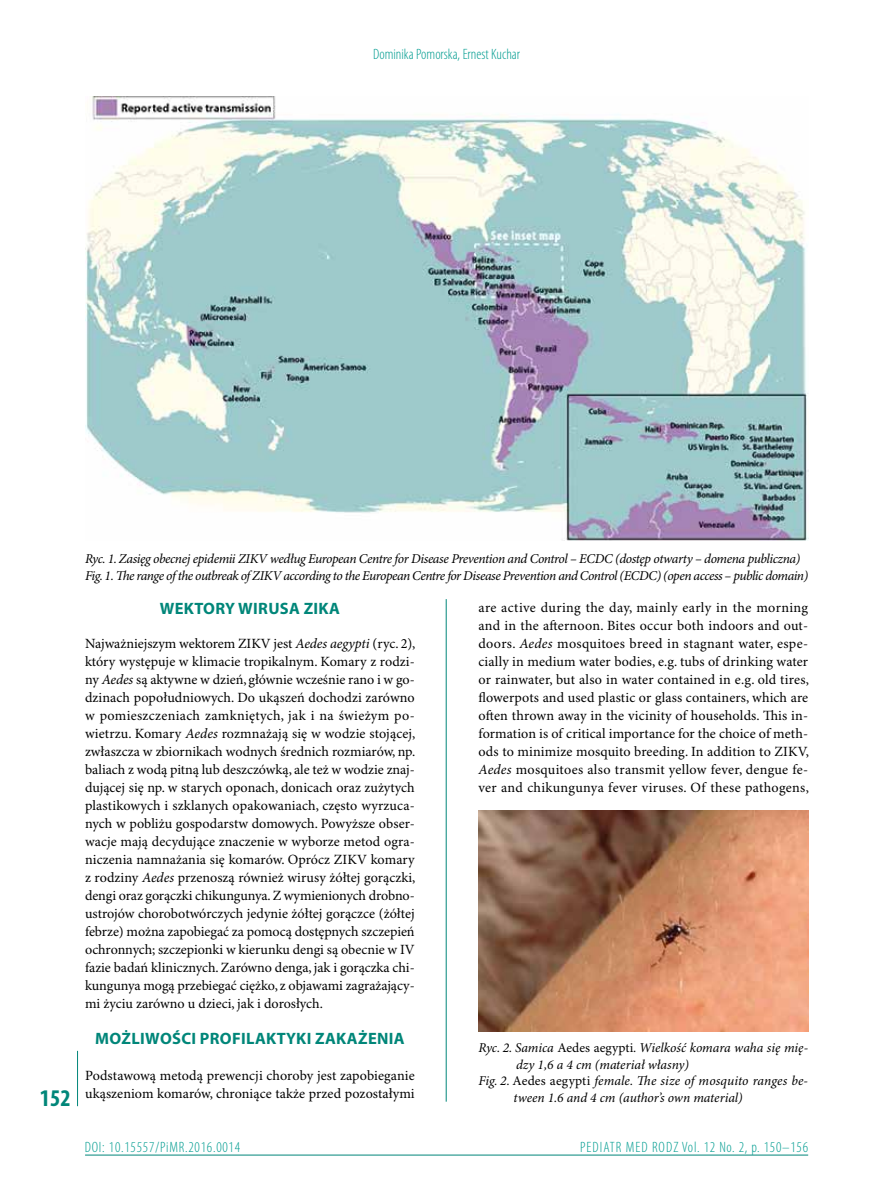
<style>
.page{position:relative;width:872px;height:1191px;background:#fff}
.page>*{position:absolute;margin:0;border:0;box-sizing:border-box;transform-origin:0 0}
.t1{font:700 condensed 24px "Myriad Pro";color:#008679}
.t2{font:700 16.5px "Myriad Pro";letter-spacing:.02em;color:#008679}
.t3{font:300 condensed 15px "Myriad Pro";letter-spacing:.05em;color:#009c90}
.t4{font:300 condensed 15px "Myriad Pro";color:#009c90}
.t5{font:14.1px/18px "Minion Pro";letter-spacing:.005em;color:#000;text-align:justify}
.t6{font:italic 13.5px/16.5px "Minion Pro";letter-spacing:-.03em;color:#000}
.t7{font:italic 13.5px "Minion Pro";letter-spacing:-.005em;color:#000}
.t8{font:italic 13.5px "Minion Pro";letter-spacing:.005em;color:#000}
.t9{font:italic 13.5px "Minion Pro";color:#000}
.s1{font-style:italic}
.s2{font-style:normal}
</style>
<div class="page">
<hr style="left:77px;top:1050px;width:1px;height:56px;background:#008679">
<hr style="left:85px;top:1154px;width:723px;height:1px;background:#008679">
<img style="left:85px;top:97px;width:723px;height:443px">
<img style="left:478px;top:810px;width:330px;height:221px">
<hr style="left:446px;top:599px;width:1px;height:502px;background:#008679">
<p class="t4" style="left:373px;top:46px;width:149px">Dominika Pomorska, Ernest Kuchar</p>
<h1 class="t1" style="left:40px;top:1083px;width:32px">152</h1>
<p class="t6" style="left:85px;top:551px;width:724px">Ryc. 1. Zasięg obecnej epidemii ZIKV według European Centre for Disease Prevention and Control – ECDC (dostęp otwarty – domena publiczna)<br>Fig. 1. The range of the outbreak of ZIKV according to the European Centre for Disease Prevention and Control (ECDC) (open access – public domain)</p>
<p class="t2" style="left:160px;top:597px;width:182px">WEKTORY WIRUSA ZIKA</p>
<p class="t5" style="left:85px;top:635px;width:332px">Najważniejszym wektorem ZIKV jest <span class="s1">Aedes aegypti</span> (ryc. 2), który występuje w klimacie tropikalnym. Komary z rodzi&shy;ny <span class="s1">Aedes</span> są aktywne w dzień, głównie wcześnie rano i w go&shy;dzinach popołudniowych. Do ukąszeń dochodzi zarówno w pomieszczeniach zamkniętych, jak i na świeżym po&shy;wietrzu. Komary <span class="s1">Aedes</span> rozmnażają się w wodzie stojącej, zwłaszcza w zbiornikach wodnych średnich rozmiarów, np. baliach z wodą pitną lub deszczówką, ale też w wodzie znaj&shy;dującej się np. w starych oponach, donicach oraz zużytych plastikowych i szklanych opakowaniach, często wyrzuca&shy;nych w pobliżu gospodarstw domowych. Powyższe obser&shy;wacje mają decydujące znaczenie w wyborze metod ogra&shy;niczenia namnażania się komarów. Oprócz ZIKV komary z rodziny <span class="s1">Aedes</span> przenoszą również wirusy żółtej gorączki, dengi oraz gorączki chikungunya. Z wymienionych drobno&shy;ustrojów chorobotwórczych jedynie żółtej gorączce (żółtej febrze) można zapobiegać za pomocą dostępnych szczepień ochronnych; szczepionki w kierunku dengi są obecnie w IV fazie badań klinicznych. Zarówno denga, jak i gorączka chi&shy;kungunya mogą przebiegać ciężko, z objawami zagrażający&shy;mi życiu zarówno u dzieci, jak i dorosłych.</p>
<p class="t2" style="left:95px;top:1028px;width:311px">MOŻLIWOŚCI PROFILAKTYKI ZAKAŻENIA</p>
<p class="t5" style="left:85px;top:1067px;width:331px">Podstawową metodą prewencji choroby jest zapobieganie ukąszeniom komarów, chroniące także przed pozostałymi</p>
<p class="t5" style="left:478px;top:599px;width:332px">are active during the day, mainly early in the morning and in the afternoon. Bites occur both indoors and out&shy;doors. <span class="s1">Aedes</span> mosquitoes breed in stagnant water, espe&shy;cially in medium water bodies, e.g. tubs of drinking water or rainwater, but also in water contained in e.g. old tires, flowerpots and used plastic or glass containers, which are often thrown away in the vicinity of households. This in&shy;formation is of critical importance for the choice of meth&shy;ods to minimize mosquito breeding. In addition to ZIKV, <span class="s1">Aedes</span> mosquitoes also transmit yellow fever, dengue fe&shy;ver and chikungunya fever viruses. Of these pathogens,</p>
<p class="t7" style="left:478px;top:1039px;width:331px">Ryc. 2. Samica <span class="s2">Aedes aegypti</span>. Wielkość komara waha się mię-</p>
<p class="t9" style="left:516px;top:1056px;width:174px">dzy 1,6 a 4 cm (materiał własny)</p>
<p class="t8" style="left:478px;top:1072px;width:331px">Fig. 2. <span class="s2">Aedes aegypti</span> female. The size of mosquito ranges be-</p>
<p class="t7" style="left:513px;top:1089px;width:231px">tween 1.6 and 4 cm (author’s own material)</p>
<p class="t3" style="left:85px;top:1139px;width:157px">DOI: 10.15557/PiMR.2016.0014</p>
<p class="t3" style="left:580px;top:1139px;width:229px">PEDIATR MED RODZ Vol. 12 No. 2, p. 150–156</p>
</div>
